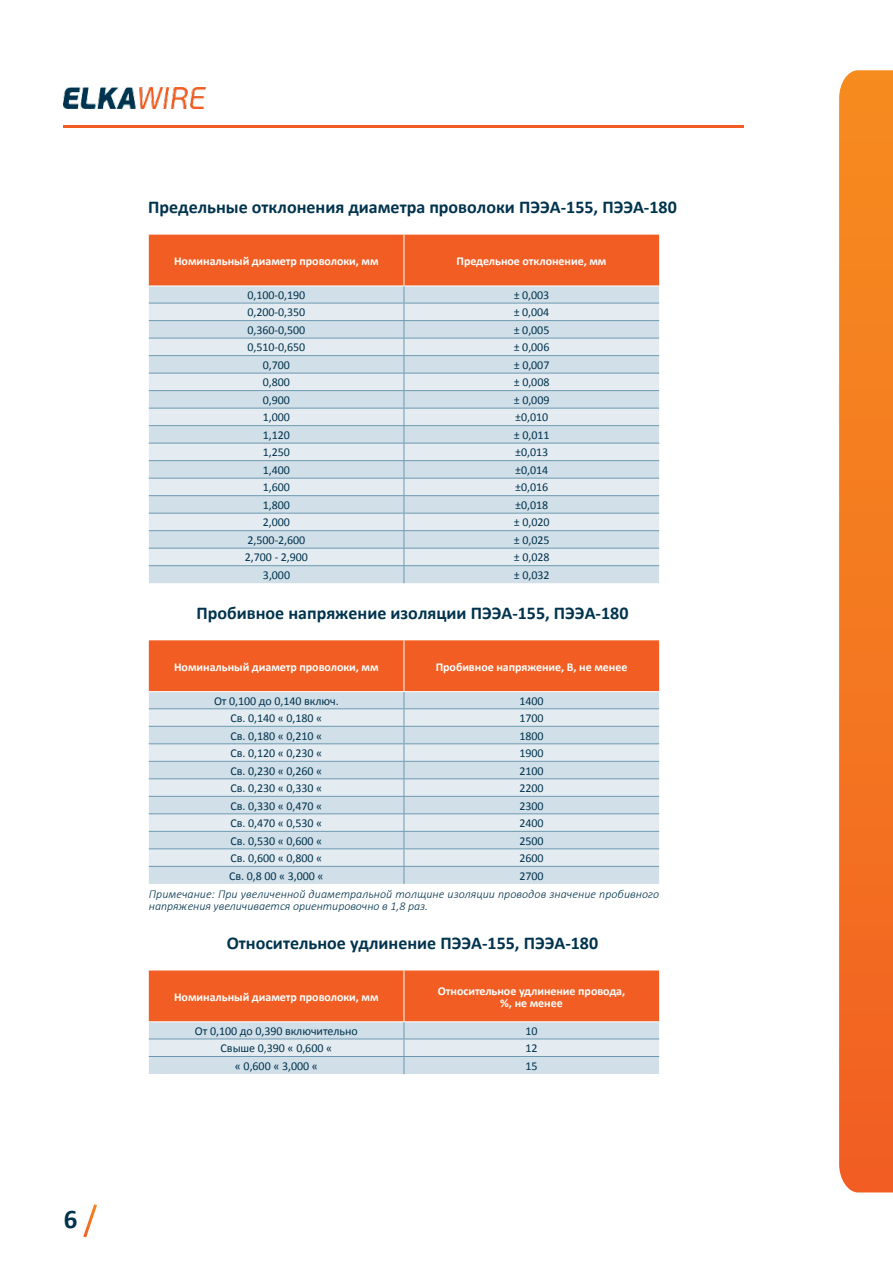
<style>
.page{position:relative;width:893px;height:1263px;background:#fff}
.page>*{position:absolute;margin:0;border:0;box-sizing:border-box;transform-origin:0 0}
.t1{font:700 27px "Calibri";color:#00334e}
.t2{font:700 18px "Calibri";color:#00334e}
.t3{font:12px "Calibri";letter-spacing:-.005em;color:#00334e}
.t4{font:700 12px/12px "Calibri";letter-spacing:-.005em;color:#fff;text-align:center}
.t5{font:italic 300 12px/12px "Calibri";color:#00334e}
</style>
<div class="page">
<svg style="left:839px;top:70px;width:54px;height:1122px;background:#f37823"></svg>
<hr style="left:64px;top:125px;width:680px;height:2px;background:#f15d22">
<svg style="left:83px;top:1204px;width:14px;height:34px"></svg>
<img style="left:64px;top:87px;width:141px;height:21px">
<svg style="left:149px;top:235px;width:510px;height:348px;background:#d8cdcc"></svg>
<svg style="left:149px;top:640px;width:510px;height:244px;background:#dac5c0"></svg>
<svg style="left:149px;top:970px;width:510px;height:104px;background:#e2a088"></svg>
<h1 class="t1" style="left:64px;top:1202px;width:15px">6</h1>
<h2 class="t2" style="left:148px;top:196px;width:530px">Предельные отклонения диаметра проволоки ПЭЭА-155, ПЭЭА-180</h2>
<p class="t4" style="left:174px;top:255px;width:206px">Номинальный диаметр проволоки, мм</p>
<p class="t4" style="left:457px;top:255px;width:151px">Предельное отклонение, мм</p>
<p class="t3" style="left:247px;top:287px;width:59px">0,100-0,190</p>
<p class="t3" style="left:514px;top:287px;width:37px">± 0,003</p>
<p class="t3" style="left:247px;top:305px;width:59px">0,200-0,350</p>
<p class="t3" style="left:514px;top:305px;width:37px">± 0,004</p>
<p class="t3" style="left:248px;top:322px;width:59px">0,360-0,500</p>
<p class="t3" style="left:514px;top:322px;width:37px">± 0,005</p>
<p class="t3" style="left:248px;top:340px;width:59px">0,510-0,650</p>
<p class="t3" style="left:514px;top:340px;width:37px">± 0,006</p>
<p class="t3" style="left:263px;top:357px;width:29px">0,700</p>
<p class="t3" style="left:514px;top:357px;width:37px">± 0,007</p>
<p class="t3" style="left:263px;top:375px;width:29px">0,800</p>
<p class="t3" style="left:514px;top:375px;width:37px">± 0,008</p>
<p class="t3" style="left:263px;top:392px;width:29px">0,900</p>
<p class="t3" style="left:514px;top:392px;width:37px">± 0,009</p>
<p class="t3" style="left:263px;top:410px;width:29px">1,000</p>
<p class="t3" style="left:515px;top:410px;width:35px">±0,010</p>
<p class="t3" style="left:263px;top:427px;width:29px">1,120</p>
<p class="t3" style="left:514px;top:427px;width:37px">± 0,011</p>
<p class="t3" style="left:263px;top:445px;width:29px">1,250</p>
<p class="t3" style="left:515px;top:445px;width:35px">±0,013</p>
<p class="t3" style="left:263px;top:462px;width:29px">1,400</p>
<p class="t3" style="left:515px;top:462px;width:35px">±0,014</p>
<p class="t3" style="left:263px;top:480px;width:29px">1,600</p>
<p class="t3" style="left:515px;top:480px;width:35px">±0,016</p>
<p class="t3" style="left:263px;top:497px;width:29px">1,800</p>
<p class="t3" style="left:515px;top:497px;width:35px">±0,018</p>
<p class="t3" style="left:263px;top:515px;width:29px">2,000</p>
<p class="t3" style="left:514px;top:515px;width:37px">± 0,020</p>
<p class="t3" style="left:248px;top:532px;width:59px">2,500-2,600</p>
<p class="t3" style="left:514px;top:532px;width:37px">± 0,025</p>
<p class="t3" style="left:245px;top:550px;width:65px">2,700 - 2,900</p>
<p class="t3" style="left:514px;top:550px;width:37px">± 0,028</p>
<p class="t3" style="left:263px;top:567px;width:29px">3,000</p>
<p class="t3" style="left:514px;top:567px;width:37px">± 0,032</p>
<h2 class="t2" style="left:197px;top:602px;width:433px">Пробивное напряжение изоляции ПЭЭА-155, ПЭЭА-180</h2>
<p class="t4" style="left:174px;top:660px;width:206px">Номинальный диаметр проволоки, мм</p>
<p class="t4" style="left:436px;top:660px;width:193px">Пробивное напряжение, В, не менее</p>
<p class="t3" style="left:214px;top:693px;width:126px">От 0,100 до 0,140 включ.</p>
<p class="t3" style="left:519px;top:693px;width:26px">1400</p>
<p class="t3" style="left:230px;top:710px;width:93px">Св. 0,140 « 0,180 «</p>
<p class="t3" style="left:519px;top:710px;width:26px">1700</p>
<p class="t3" style="left:230px;top:728px;width:93px">Св. 0,180 « 0,210 «</p>
<p class="t3" style="left:519px;top:728px;width:26px">1800</p>
<p class="t3" style="left:230px;top:745px;width:93px">Св. 0,120 « 0,230 «</p>
<p class="t3" style="left:519px;top:745px;width:26px">1900</p>
<p class="t3" style="left:230px;top:763px;width:93px">Св. 0,230 « 0,260 «</p>
<p class="t3" style="left:519px;top:763px;width:26px">2100</p>
<p class="t3" style="left:230px;top:780px;width:93px">Св. 0,230 « 0,330 «</p>
<p class="t3" style="left:519px;top:780px;width:26px">2200</p>
<p class="t3" style="left:230px;top:798px;width:93px">Св. 0,330 « 0,470 «</p>
<p class="t3" style="left:519px;top:798px;width:26px">2300</p>
<p class="t3" style="left:230px;top:815px;width:93px">Св. 0,470 « 0,530 «</p>
<p class="t3" style="left:519px;top:815px;width:26px">2400</p>
<p class="t3" style="left:230px;top:833px;width:93px">Св. 0,530 « 0,600 «</p>
<p class="t3" style="left:519px;top:833px;width:26px">2500</p>
<p class="t3" style="left:230px;top:850px;width:93px">Св. 0,600 « 0,800 «</p>
<p class="t3" style="left:519px;top:850px;width:26px">2600</p>
<p class="t3" style="left:229px;top:868px;width:96px">Св. 0,8 00 « 3,000 «</p>
<p class="t3" style="left:519px;top:868px;width:26px">2700</p>
<p class="t5" style="left:149px;top:888px;width:512px">Примечание: При увеличенной диаметральной толщине изоляции проводов значение пробивного напряжения увеличивается ориентировочно в 1,8 раз.</p>
<h2 class="t2" style="left:227px;top:932px;width:373px">Относительное удлинение ПЭЭА-155, ПЭЭА-180</h2>
<p class="t4" style="left:174px;top:991px;width:206px">Номинальный диаметр проволоки, мм</p>
<p class="t4" style="left:438px;top:985px;width:189px">Относительное удлинение провода, %, не менее</p>
<p class="t3" style="left:195px;top:1023px;width:164px">От 0,100 до 0,390 включительно</p>
<p class="t3" style="left:525px;top:1023px;width:14px">10</p>
<p class="t3" style="left:221px;top:1041px;width:113px">Свыше 0,390 « 0,600 «</p>
<p class="t3" style="left:525px;top:1041px;width:14px">12</p>
<p class="t3" style="left:235px;top:1058px;width:85px">« 0,600 « 3,000 «</p>
<p class="t3" style="left:525px;top:1058px;width:14px">15</p>
</div>
